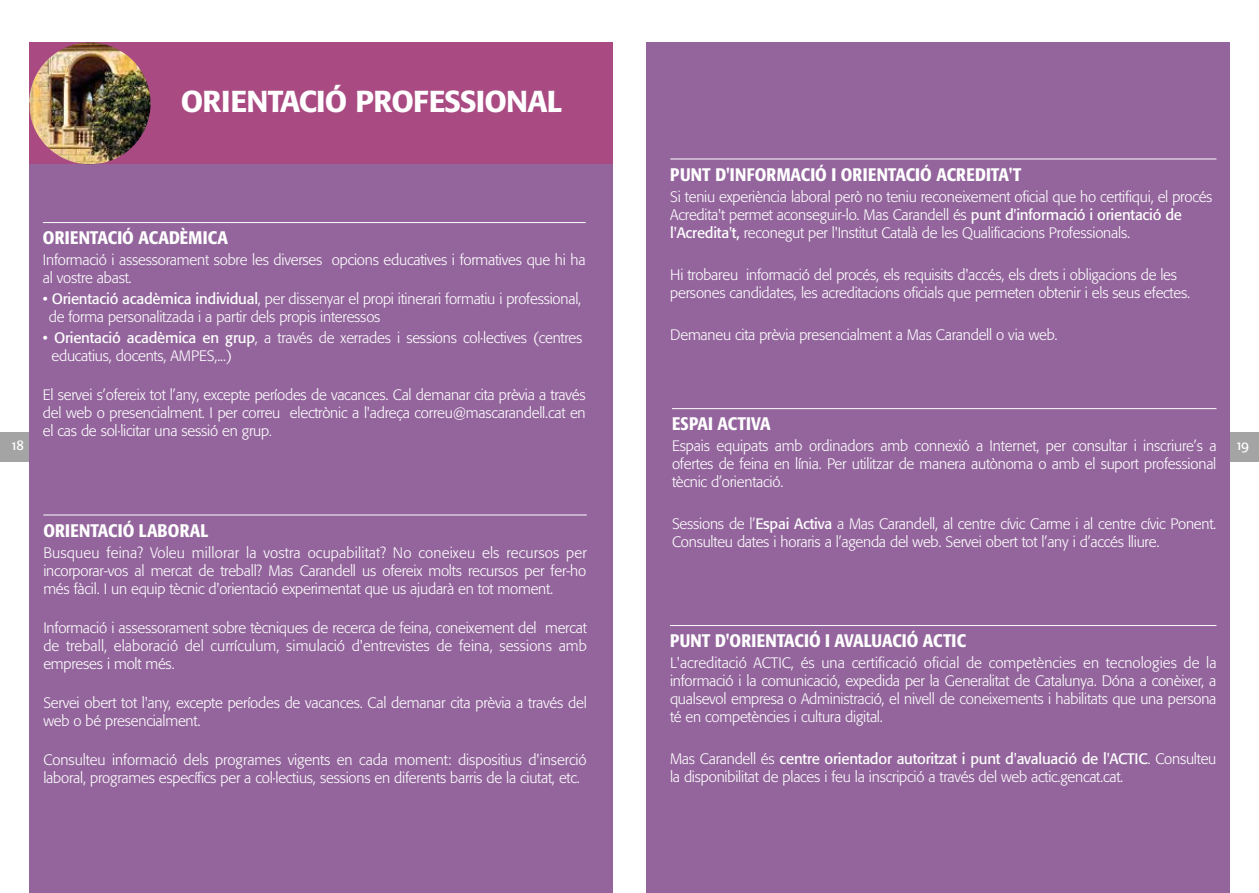
<style>
.page{position:relative;width:1259px;height:893px;background:#fff}
.page>*{position:absolute;margin:0;border:0;box-sizing:border-box;transform-origin:0 0}
.t1{font:500 30px "Formata";letter-spacing:-.025em;color:#fff}
.t2{font:500 condensed 18px "Formata";letter-spacing:.01em;color:#fff}
.t3{font:300 15px/18px "Formata";letter-spacing:-.015em;color:#fff}
.t4{font:13.5px "Formata Regular SC";color:#fff}
.s1{font-weight:400}
.s2{font-size:13.5px}
</style>
<div class="page">
<div style="left:0;top:432px;width:29px;height:30px;background:#a4a4a4"></div>
<div style="left:1230px;top:432px;width:29px;height:29px;background:#a4a4a4"></div>
<div style="left:647px;top:43px;width:583px;height:850px;background:#93659c"></div>
<div style="left:29px;top:163px;width:583px;height:730px;background:#93659c"></div>
<div style="left:29px;top:43px;width:583px;height:121px;background:#a94b82"></div>
<img style="left:29px;top:43px;width:122px;height:121px;border-radius:61px">
<hr style="left:43px;top:222px;width:542px;height:1px;background:#fff">
<hr style="left:672px;top:408px;width:544px;height:1px;background:#fff">
<hr style="left:670px;top:159px;width:546px;height:1px;background:#fff">
<hr style="left:43px;top:515px;width:544px;height:1px;background:#fff">
<hr style="left:670px;top:625px;width:546px;height:1px;background:#fff">
<h1 class="t1" style="left:181px;top:83px;width:383px">ORIENTACIÓ PROFESSIONAL</h1>
<p class="t2" style="left:670px;top:163px;width:352px">PUNT D'INFORMACIÓ I ORIENTACIÓ ACREDITA'T</p>
<p class="t3" style="left:670px;top:187px;width:544px">Si teniu experiència laboral però no teniu reconeixement oficial que ho certifiqui, el procés<br>Acredita't permet aconseguir-lo. Mas Carandell és <span class="s1">punt d'informació i orientació de l'Acredita't,</span> reconegut per l'Institut Català de les Qualificacions Professionals.</p>
<p class="t3" style="left:670px;top:265px;width:521px">Hi trobareu informació del procés, els requisits d'accés, els drets i obligacions de les persones candidates, les acreditacions oficials que permeten obtenir i els seus efectes.</p>
<p class="t3" style="left:670px;top:325px;width:389px">Demaneu cita prèvia presencialment a Mas Carandell o via web.</p>
<p class="t2" style="left:43px;top:227px;width:187px">ORIENTACIÓ ACADÈMICA</p>
<p class="t3" style="left:43px;top:251px;width:544px">Informació i assessorament sobre les diverses opcions educatives i formatives que hi ha al vostre abast.</p>
<p class="t3" style="left:49px;top:290px;width:534px;text-indent:-6px"><span class="s1">• Orientació acadèmica individual</span>, per dissenyar el propi itinerari formatiu i professional, de forma personalitzada i a partir dels propis interessos</p>
<p class="t3" style="left:51px;top:329px;width:532px;text-indent:-9px"><span class="s1">• Orientació acadèmica en grup</span>, a través de xerrades i sessions col·lectives (centres educatius, docents, AMPES,...)</p>
<p class="t3" style="left:43px;top:386px;width:544px;text-align:justify">El servei s’ofereix tot l’any, excepte períodes de vacances. Cal demanar cita prèvia a través del web o presencialment. I per correu electrònic a l'adreça correu@mascarandell.cat en el cas de sol·licitar una sessió en grup<span class="s2">.</span></p>
<p class="t2" style="left:672px;top:413px;width:100px">ESPAI ACTIVA</p>
<p class="t3" style="left:672px;top:437px;width:546px;text-align:justify">Espais equipats amb ordinadors amb connexió a Internet, per consultar i inscriure’s a ofertes de feina en línia. Per utilitzar de manera autònoma o amb el suport professional tècnic d’orientació.</p>
<p class="t3" style="left:672px;top:515px;width:546px">Sessions de l’<span class="s1">Espai Activa</span> a Mas Carandell, al centre cívic Carme i al centre cívic Ponent.<br>Consulteu dates i horaris a l’agenda del web. Servei obert tot l’any i d’accés lliure.</p>
<p class="t4" style="left:12px;top:437px;width:13px">18</p>
<p class="t4" style="left:1237px;top:437px;width:14px">19</p>
<p class="t2" style="left:43px;top:519px;width:166px">ORIENTACIÓ LABORAL</p>
<p class="t3" style="left:43px;top:543px;width:545px;text-align:justify">Busqueu feina? Voleu millorar la vostra ocupabilitat? No coneixeu els recursos per incorporar-vos al mercat de treball? Mas Carandell us ofereix molts recursos per fer-ho més fàcil. I un equip tècnic d'orientació experimentat que us ajudarà en tot moment.</p>
<p class="t3" style="left:43px;top:618px;width:545px;text-align:justify">Informació i assessorament sobre tècniques de recerca de feina, coneixement del mercat de treball, elaboració del currículum, simulació d'entrevistes de feina, sessions amb empreses i molt més.</p>
<p class="t3" style="left:43px;top:693px;width:545px">Servei obert tot l'any, excepte períodes de vacances. Cal demanar cita prèvia a través del web o bé presencialment.</p>
<p class="t3" style="left:43px;top:750px;width:545px">Consulteu informació dels programes vigents en cada moment: dispositius d'inserció laboral, programes específics per a col·lectius, sessions en diferents barris de la ciutat, etc.</p>
<p class="t2" style="left:670px;top:630px;width:297px">PUNT D'ORIENTACIÓ I AVALUACIÓ ACTIC</p>
<p class="t3" style="left:670px;top:654px;width:548px;text-align:justify">L'acreditació ACTIC, és una certificació oficial de competències en tecnologies de la informació i la comunicació, expedida per la Generalitat de Catalunya. Dóna a conèixer, a qualsevol empresa o Administració, el nivell de coneixements i habilitats que una persona té en competències i cultura digital.</p>
<p class="t3" style="left:670px;top:750px;width:548px">Mas Carandell és <span class="s1">centre orientador autoritzat i punt d'avaluació de l'ACTIC</span>. Consulteu la disponibilitat de places i feu la inscripció a través del web actic.gencat.cat.</p>
</div>
